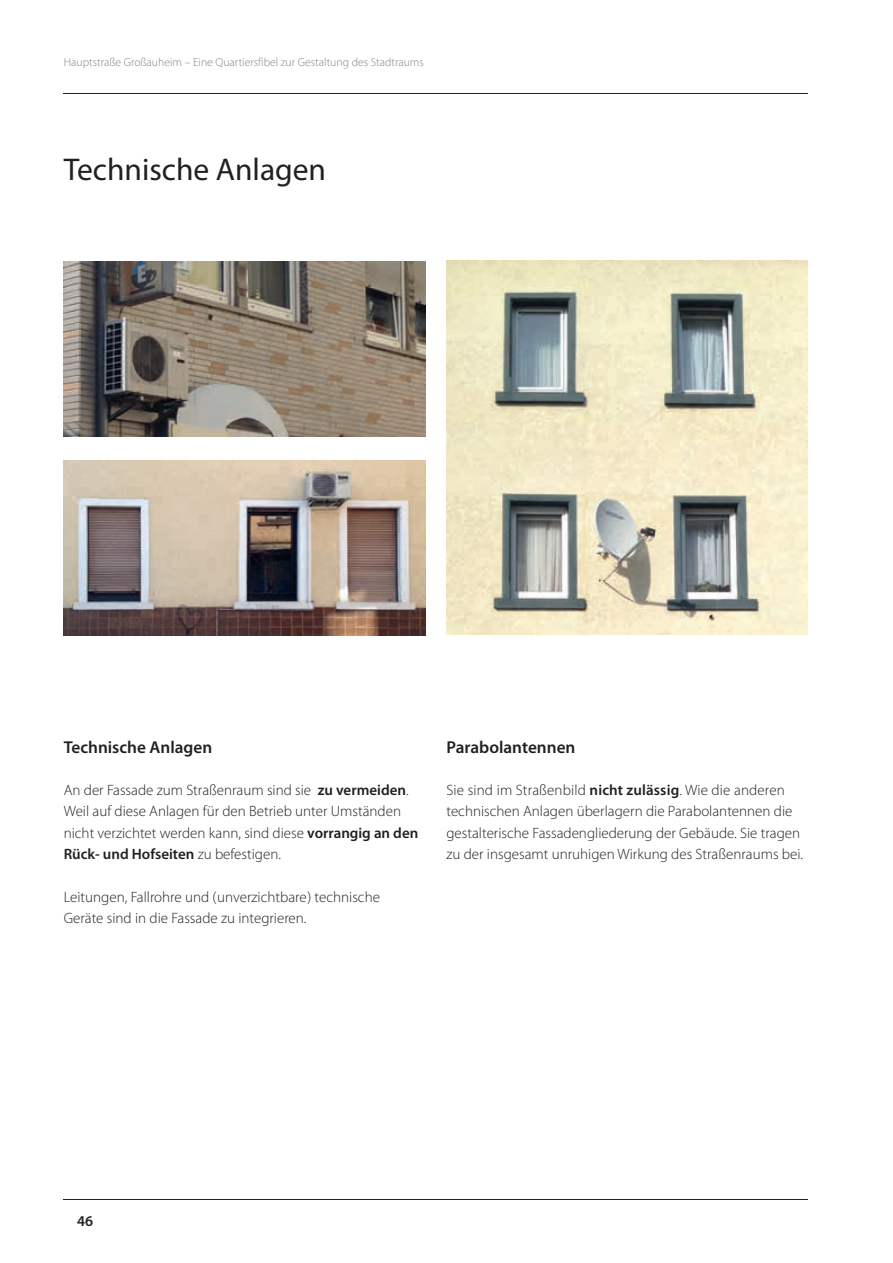
<style>
.page{position:relative;width:893px;height:1263px;background:#fff}
.page>*{position:absolute;margin:0;border:0;box-sizing:border-box;transform-origin:0 0}
.t1{font:31.5px "Myriad Pro";color:#231f20}
.t2{font:600 17.25px "Myriad Pro";color:#231f20}
.t3{font:300 15px/21.3px "Myriad Pro";color:#231f20}
.t4{font:600 15px "Myriad Pro";color:#231f20}
.t5{font:300 11.7px "Myriad Pro";color:#808285}
.s1{font-weight:600}
</style>
<div class="page">
<hr style="left:64px;top:93px;width:744px;height:1px;background:#231f20">
<hr style="left:64px;top:1199px;width:744px;height:1px;background:#231f20">
<img style="left:64px;top:460px;width:361px;height:176px">
<img style="left:64px;top:261px;width:361px;height:175px">
<img style="left:446px;top:260px;width:362px;height:374px">
<p class="t5" style="left:64px;top:55px;width:362px">Hauptstraße Großauheim – Eine Quartiersfibel zur Gestaltung des Stadtraums</p>
<h1 class="t1" style="left:64px;top:150px;width:264px">Technische Anlagen</h1>
<p class="t2" style="left:64px;top:736px;width:150px">Technische Anlagen</p>
<p class="t3" style="left:64px;top:779px;width:356px">An der Fassade zum Straßenraum sind sie <span class="s1">zu vermeiden</span>.<br>Weil auf diese Anlagen für den Betrieb unter Umständen nicht verzichtet werden kann, sind diese <span class="s1">vorrangig an den Rück- und Hofseiten</span> zu befestigen.</p>
<p class="t3" style="left:64px;top:886px;width:318px">Leitungen, Fallrohre und ( unverzichtbare ) technische<br>Geräte sind in die Fassade zu integrieren.</p>
<p class="t2" style="left:446px;top:736px;width:130px">Parabolantennen</p>
<p class="t3" style="left:446px;top:779px;width:358px">Sie sind im Straßenbild <span class="s1">nicht zulässig</span>. Wie die anderen tech nischen Anlagen überlagern die Parabolantennen die gestalterische Fassadengliederung der Gebäude. Sie tragen zu der insgesamt unruhigen Wirkung des Straßenraums bei.</p>
<p class="t4" style="left:77px;top:1211px;width:18px">46</p>
</div>
